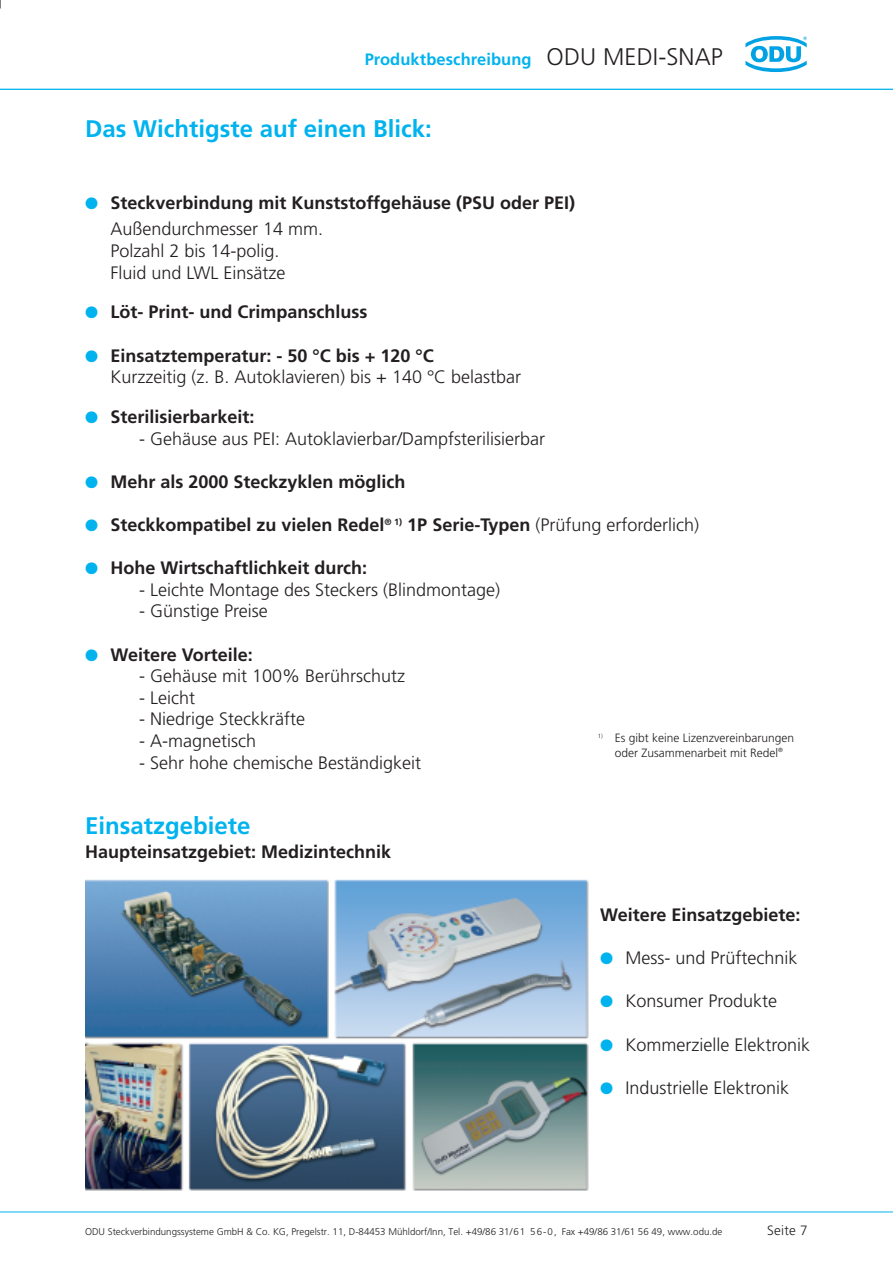
<style>
.page{position:relative;width:893px;height:1263px;background:#fff}
.page>*{position:absolute;margin:0;border:0;box-sizing:border-box;transform-origin:0 0}
.t1{font:700 24px "Frutiger";color:#00b3ee}
.t2{font:300 18px/21.6px "Frutiger";color:#231f20}
.t3{font:700 18px/25.8px "Frutiger";color:#231f20}
.t4{font:700 16.5px "Frutiger";letter-spacing:.005em;color:#00b3ee}
.t5{font:300 13.5px "Frutiger";letter-spacing:.015em;color:#231f20}
.t6{font:300 12px/14.4px "Frutiger";color:#231f20;text-align:center}
.t7{font:300 9.75px "Frutiger";color:#231f20}
.s1{font-weight:300;font-size:24px;color:#231f20}
.s2{color:#00b3ee}
.s3{font-weight:300}
.s4{font-weight:700}
</style>
<div class="page">
<img style="left:85px;top:879px;width:504px;height:312px">
<hr style="left:0;top:89px;width:893px;height:1px;background:#00b3ee">
<hr style="left:0;top:1211px;width:893px;height:1px;background:#00b3ee">
<svg style="left:745px;top:36px;width:62px;height:36px"></svg>
<p class="t4" style="left:365px;top:52px;width:360px">Produktbeschreibung <span class="s1">ODU MEDI-SNAP</span></p>
<h1 class="t1" style="left:85px;top:119px;width:348px">Das Wichtigste auf einen Blick:</h1>
<p class="t3" style="left:111px;top:192px;width:466px;text-indent:-26px"><span class="s2">●</span> Steckverbindung mit Kunststoffgehäuse (PSU oder PEI)<br><span class="s3">Außendurchmesser 14 mm.</span></p>
<p class="t2" style="left:111px;top:241px;width:176px">Polzahl 2 bis 14-polig.<br>Fluid und LWL Einsätze</p>
<p class="t3" style="left:85px;top:300px;width:284px"><span class="s2">●</span> Löt- Print- und Crimpanschluss</p>
<p class="t2" style="left:111px;top:346px;width:412px;text-indent:-26px"><span class="s2">●</span> <span class="s4">Einsatztemperatur: - 50 °C bis + 120 °C<br></span>Kurzzeitig (z. B. Autoklavieren) bis + 140 °C belastbar</p>
<p class="t3" style="left:85px;top:405px;width:171px"><span class="s2">●</span> Sterilisierbarkeit:</p>
<p class="t2" style="left:139px;top:429px;width:407px">- Gehäuse aus PEI: Autoklavierbar/Dampfsterilisierbar</p>
<p class="t3" style="left:85px;top:470px;width:322px"><span class="s2">●</span> Mehr als 2000 Steckzyklen möglich</p>
<p class="t3" style="left:85px;top:513px;width:615px"><span class="s2">●</span> Steckkompatibel zu vielen Redel<sup>®</sup> <sup>1)</sup> 1P Serie-Typen <span class="s3">(Prüfung erforderlich)</span></p>
<p class="t3" style="left:85px;top:556px;width:284px"><span class="s2">●</span> Hohe Wirtschaftlichkeit durch:</p>
<p class="t2" style="left:139px;top:580px;width:362px">- Leichte Montage des Steckers (Blindmontage)</p>
<p class="t2" style="left:139px;top:602px;width:130px">- Günstige Preise</p>
<p class="t3" style="left:85px;top:643px;width:169px"><span class="s2">●</span> Weitere Vorteile:</p>
<p class="t2" style="left:139px;top:666px;width:267px">- Gehäuse mit 100% Berührschutz</p>
<p class="t2" style="left:139px;top:688px;width:57px">- Leicht</p>
<p class="t2" style="left:139px;top:710px;width:167px">- Niedrige Steckkräfte</p>
<p class="t2" style="left:139px;top:731px;width:118px">- A-magnetisch</p>
<p class="t2" style="left:139px;top:753px;width:283px">- Sehr hohe chemische Beständigkeit</p>
<p class="t6" style="left:598px;top:732px;width:198px"><sup>1)</sup> Es gibt keine Lizenzvereinbarungen oder Zusammenarbeit mit Redel<sup>®</sup></p>
<h1 class="t1" style="left:85px;top:816px;width:167px">Einsatzgebiete</h1>
<p class="t3" style="left:85px;top:840px;width:307px">Haupteinsatzgebiet: Medizintechnik</p>
<p class="t3" style="left:600px;top:903px;width:202px">Weitere Einsatzgebiete:</p>
<p class="t2" style="left:600px;top:949px;width:199px"><span class="s2">●</span> Mess- und Prüftechnik</p>
<p class="t2" style="left:600px;top:992px;width:179px"><span class="s2">●</span> Konsumer Produkte</p>
<p class="t2" style="left:600px;top:1035px;width:212px"><span class="s2">●</span> Kommerzielle Elektronik</p>
<p class="t2" style="left:600px;top:1078px;width:191px"><span class="s2">●</span> Industrielle Elektronik</p>
<p class="t7" style="left:85px;top:1227px;width:639px">ODU Steckverbindungssysteme GmbH &amp; Co. KG, Pregelstr. 11, D-84453 Mühldorf/Inn, Tel. +49/86 31/61 56-0, Fax +49/86 31/61 56 49, www.odu.de</p>
<p class="t5" style="left:767px;top:1225px;width:42px">Seite 7</p>
</div>
